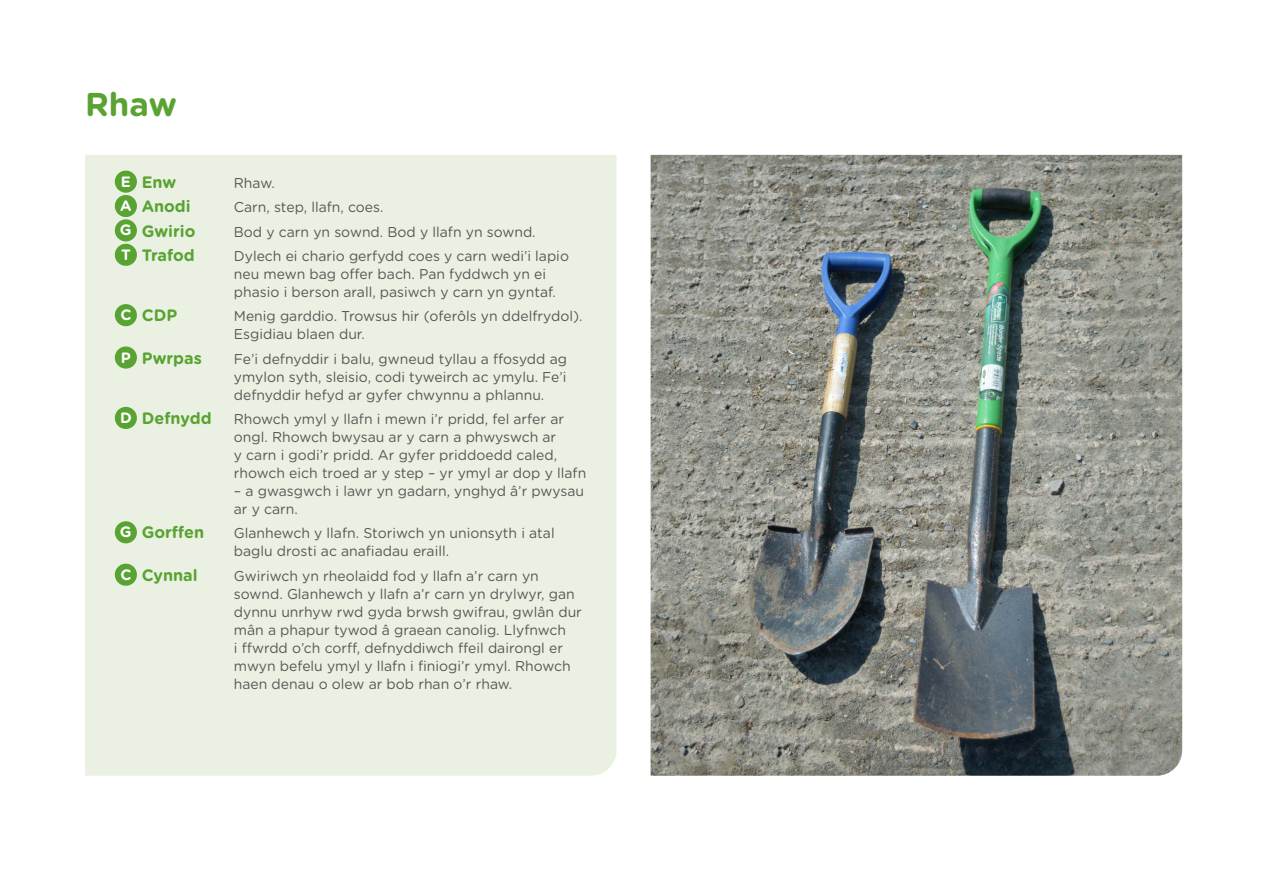
<style>
.page{position:relative;width:1263px;height:893px;background:#fff}
.page>*{position:absolute;margin:0;border:0;box-sizing:border-box;transform-origin:0 0}
.t1{font:700 33px "Gotham Rounded";color:#58a332}
.Subtiles{font:700 16.5px "Gotham Rounded";color:#58a332}
.t2{font:700 15px "Gotham Rounded";color:#fff}
.Subtiles-2{font:14.25px/18px "Gotham Rounded";color:#575756}
</style>
<div class="page">
<div style="left:85px;top:155px;width:532px;height:621px;background:#ebf1e2"></div>
<img style="left:651px;top:155px;width:531px;height:621px">
<div style="left:115px;top:171px;width:22px;height:22px;background:#58a332;border-radius:50%"></div>
<div style="left:115px;top:195px;width:22px;height:22px;background:#58a332;border-radius:50%"></div>
<div style="left:115px;top:219px;width:22px;height:22px;background:#58a332;border-radius:50%"></div>
<div style="left:115px;top:244px;width:22px;height:22px;background:#58a332;border-radius:50%"></div>
<div style="left:115px;top:304px;width:22px;height:22px;background:#58a332;border-radius:50%"></div>
<div style="left:115px;top:346px;width:22px;height:23px;background:#58a332;border-radius:50%"></div>
<div style="left:115px;top:407px;width:22px;height:22px;background:#58a332;border-radius:50%"></div>
<div style="left:115px;top:521px;width:22px;height:22px;background:#58a332;border-radius:50%"></div>
<div style="left:115px;top:564px;width:22px;height:22px;background:#58a332;border-radius:50%"></div>
<p class="t1" style="left:85px;top:80px;width:93px">Rhaw</p>
<p class="t2" style="left:121px;top:170px;width:12px">E</p>
<p class="Subtiles" style="left:142px;top:170px;width:36px">Enw</p>
<p class="Subtiles-2" style="left:234px;top:173px;width:42px">Rhaw.</p>
<p class="t2" style="left:120px;top:195px;width:13px">A</p>
<p class="Subtiles" style="left:142px;top:194px;width:50px">Anodi</p>
<p class="Subtiles-2" style="left:234px;top:197px;width:151px">Carn, step, llafn, coes.</p>
<p class="t2" style="left:120px;top:219px;width:13px">G</p>
<p class="Subtiles" style="left:142px;top:219px;width:55px">Gwirio</p>
<p class="Subtiles-2" style="left:234px;top:222px;width:303px">Bod y carn yn sownd. Bod y llafn yn sownd.</p>
<p class="t2" style="left:121px;top:243px;width:11px">T</p>
<p class="Subtiles" style="left:142px;top:243px;width:55px">Trafod</p>
<p class="Subtiles-2" style="left:234px;top:246px;width:337px">Dylech ei chario gerfydd coes y carn wedi’i lapio neu mewn bag offer bach. Pan fyddwch yn ei phasio i berson arall, pasiwch y carn yn gyntaf.</p>
<p class="t2" style="left:120px;top:304px;width:13px">C</p>
<p class="Subtiles" style="left:142px;top:303px;width:37px">CDP</p>
<p class="Subtiles-2" style="left:234px;top:307px;width:350px">Menig garddio. Trowsus hir (oferôls yn ddelfrydol).<br>Esgidiau blaen dur.</p>
<p class="t2" style="left:121px;top:346px;width:12px">P</p>
<p class="Subtiles" style="left:142px;top:346px;width:62px">Pwrpas</p>
<p class="Subtiles-2" style="left:234px;top:349px;width:335px;text-align:justify">Fe’i defnyddir i balu, gwneud tyllau a ffosydd ag ymylon syth, sleisio, codi tyweirch ac ymylu. Fe’i defnyddir hefyd ar gyfer chwynnu a phlannu.</p>
<p class="t2" style="left:120px;top:407px;width:13px">D</p>
<p class="Subtiles" style="left:142px;top:406px;width:71px">Defnydd</p>
<p class="Subtiles-2" style="left:234px;top:409px;width:354px">Rhowch ymyl y llafn i mewn i’r pridd, fel arfer ar ongl. Rhowch bwysau ar y carn a phwyswch ar<br>y carn i godi’r pridd. Ar gyfer priddoedd caled, rhowch eich troed ar y step – yr ymyl ar dop y llafn</p>
<p class="Subtiles-2" style="left:234px;top:481px;width:352px">– a gwasgwch i lawr yn gadarn, ynghyd â’r pwysau ar y carn.</p>
<p class="t2" style="left:120px;top:521px;width:13px">G</p>
<p class="Subtiles" style="left:142px;top:520px;width:64px">Gorffen</p>
<p class="Subtiles-2" style="left:234px;top:524px;width:322px">Glanhewch y llafn. Storiwch yn unionsyth i atal baglu drosti ac anafiadau eraill.</p>
<p class="t2" style="left:120px;top:563px;width:13px">C</p>
<p class="Subtiles" style="left:142px;top:563px;width:57px">Cynnal</p>
<p class="Subtiles-2" style="left:234px;top:566px;width:350px">Gwiriwch yn rheolaidd fod y llafn a’r carn yn sownd. Glanhewch y llafn a’r carn yn drylwyr, gan dynnu unrhyw rwd gyda brwsh gwifrau, gwlân dur mân a phapur tywod â graean canolig. Llyfnwch<br>i ffwrdd o’ch corff, defnyddiwch ffeil dairongl er mwyn befelu ymyl y llafn i finiogi’r ymyl. Rhowch haen denau o olew ar bob rhan o’r rhaw.</p>
</div>
